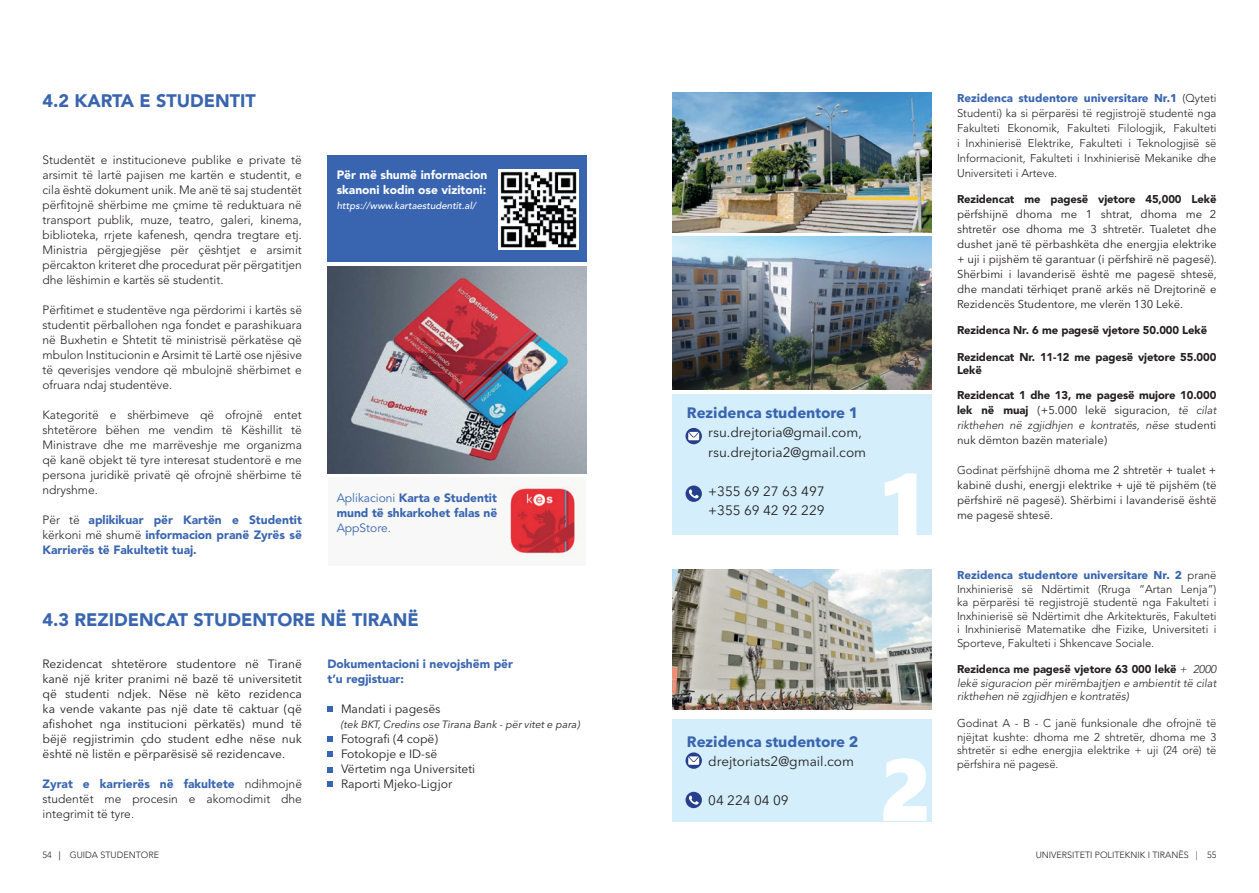
<style>
.page{position:relative;width:1259px;height:893px;background:#fff}
.page>*{position:absolute;margin:0;border:0;box-sizing:border-box;transform-origin:0 0}
.t1{font:900 18px "Avenir LT Std";color:#3965b0}
.t2{font:700 15px "Avenir Next LT Pro";color:#3965b0}
.t3{font:13.5px/19.5px "Avenir Next LT Pro";color:#231f20}
.t4{font:300 12px/15px "Avenir LT Std";color:#231f20;text-align:justify}
.t5{font:12px/15px "Avenir Next LT Pro";color:#231f20;text-align:justify}
.t6{font:900 12px/15px "Avenir LT Std";color:#3965b0}
.t7{font:900 12px/15px "Avenir LT Std";color:#fff}
.t8{font:12px "Avenir LT Std";color:#3965b0}
.t9{font:300 11.25px/13.5px "Avenir LT Std";color:#231f20;text-align:justify}
.t10{font:11.25px/15px "Avenir Next LT Pro";color:#231f20;text-align:justify}
.t11{font:italic 300 11.25px/13.5px "Avenir LT Std";color:#231f20;text-align:justify}
.t12{font:900 11.25px/13.5px "Avenir LT Std";letter-spacing:-.01em;color:#231f20}
.t13{font:700 11.25px "Avenir Next LT Pro";color:#3965b0}
.t14{font:italic 10.5px "Avenir Next LT Pro";color:#231f20}
.t15{font:italic 500 9.75px "Avenir LT Std";color:#fff}
.t16{font:300 9px "Avenir LT Std";color:#231f20}
.s1{font-weight:300;color:#231f20}
.s2{font-weight:400}
.s3{font-weight:900;color:#3965b0}
.s4{font-family:"Avenir LT Std";font-weight:300;color:#231f20}
.s5{font-family:"Avenir LT Std";font-weight:900}
.s6{font-family:"Avenir LT Std";font-weight:300;font-style:italic}
.s7{font-family:"Avenir Next LT Pro";font-weight:400;font-style:normal}
.s8{font-family:"Avenir LT Std";font-weight:300}
.s9{font-weight:900;font-style:normal}
.s10{font-family:"Minion Pro";font-weight:400}
</style>
<div class="page">
<img style="left:327px;top:266px;width:260px;height:208px">
<div style="left:327px;top:155px;width:260px;height:106px;background:#3965b0"></div>
<img style="left:498px;top:170px;width:80px;height:79px">
<div style="left:328px;top:478px;width:258px;height:88px;background:#f7f8f7"></div>
<img style="left:510px;top:488px;width:65px;height:66px">
<div style="left:672px;top:394px;width:259px;height:141px;background:#d4effb"></div>
<div style="left:672px;top:719px;width:259px;height:102px;background:#d4effb"></div>
<img style="left:672px;top:92px;width:259px;height:140px">
<img style="left:672px;top:569px;width:259px;height:140px">
<svg style="left:883px;top:758px;width:43px;height:63px"></svg>
<svg style="left:884px;top:473px;width:32px;height:62px"></svg>
<svg style="left:685px;top:428px;width:17px;height:16px"></svg>
<svg style="left:688px;top:432px;width:11px;height:8px"></svg>
<svg style="left:685px;top:752px;width:17px;height:17px"></svg>
<svg style="left:688px;top:756px;width:11px;height:9px"></svg>
<svg style="left:685px;top:485px;width:17px;height:17px"></svg>
<svg style="left:689px;top:489px;width:9px;height:9px"></svg>
<div style="left:685px;top:792px;width:17px;height:16px;background:#253f8e;border-radius:50%"></div>
<svg style="left:689px;top:795px;width:9px;height:10px"></svg>
<img style="left:672px;top:236px;width:259px;height:153px">
<svg style="left:327px;top:706px;width:6px;height:5px"></svg>
<svg style="left:327px;top:736px;width:6px;height:6px"></svg>
<svg style="left:327px;top:751px;width:6px;height:6px"></svg>
<svg style="left:327px;top:767px;width:6px;height:5px"></svg>
<svg style="left:327px;top:781px;width:6px;height:6px"></svg>
<h1 class="t1" style="left:43px;top:90px;width:215px">4.2 KARTA E STUDENTIT</h1>
<p class="t4" style="left:43px;top:153px;width:261px">Studentët e institucioneve publike e private të arsimit të lartë pajisen me kartën e studentit, e cila është dokument unik. Me anë të saj studentët përfitojnë shërbime me çmime të reduktuara në transport publik, muze, teatro, galeri, kinema, biblioteka, rrjete kafenesh, qendra tregtare etj.<br>Ministria përgjegjëse për çështjet e arsimit përcakton kriteret dhe procedurat për përgatitjen dhe lëshimin e kartës së studentit.</p>
<p class="t4" style="left:43px;top:303px;width:261px">Përfitimet e studentëve nga përdorimi i kartës së studentit përballohen nga fondet e parashikuara në Buxhetin e Shtetit të ministrisë përkatëse që mbulon Institucionin e Arsimit të Lartë ose njësive të qeverisjes vendore që mbulojnë shërbimet e ofruara ndaj studentëve.</p>
<p class="t4" style="left:43px;top:408px;width:261px">Kategoritë e shërbimeve që ofrojnë entet shtetërore bëhen me vendim të Këshillit të Ministrave dhe me marrëveshje me organizma që kanë objekt të tyre interesat studentorë e me persona juridikë privatë që ofrojnë shërbime të ndryshme.</p>
<p class="t6" style="left:43px;top:513px;width:261px;text-align:justify"><span class="s1">Për të</span> aplikikuar për Kartën e Studentit <span class="s1">kërkoni më shumë</span> informacion pranë Zyrës së Karrierës të Fakultetit tuaj.</p>
<p class="t7" style="left:337px;top:167px;width:152px">Për më shumë informacion skanoni kodin ose vizitoni:</p>
<p class="t15" style="left:337px;top:200px;width:141px">https://www.kartaestudentit.al/</p>
<p class="t6" style="left:337px;top:491px;width:162px"><span class="s2">Aplikacioni</span> Karta e Studentit mund të shkarkohet falas në</p>
<p class="t8" style="left:337px;top:521px;width:56px">AppStore.</p>
<h1 class="t1" style="left:43px;top:609px;width:378px">4.3 REZIDENCAT STUDENTORE NË TIRANË</h1>
<p class="t5" style="left:43px;top:656px;width:261px">Rezidencat shtetërore studentore në Tiranë kanë një kriter pranimi në bazë të universitetit që studenti ndjek. Nëse në këto rezidenca ka vende vakante pas një date të caktuar (që afishohet nga institucioni përkatës) mund të bëjë regjistrimin çdo student edhe nëse nuk është në listën e përparësisë së rezidencave.</p>
<p class="t4" style="left:43px;top:777px;width:261px"><span class="s3">Zyrat e karrierës në fakultete</span> ndihmojnë studentët me procesin e akomodimit dhe integrimit të tyre.</p>
<p class="t6" style="left:327px;top:656px;width:187px">Dokumentacioni i nevojshëm për t’u regjistuar:</p>
<p class="t5" style="left:341px;top:701px;width:101px">Mandati i pagesës</p>
<p class="t14" style="left:341px;top:718px;width:241px">(tek BKT, Credins ose Tirana Bank - për vitet e para)</p>
<p class="t5" style="left:341px;top:731px;width:136px;text-align:left">Fotografi (4 copë)<br>Fotokopje e ID-së<br>Vërtetim nga Universiteti<br>Raporti Mjeko-Ligjor</p>
<p class="t2" style="left:687px;top:403px;width:173px">Rezidenca studentore 1</p>
<p class="t3" style="left:708px;top:423px;width:160px">rsu.drejtoria@gmail.com, rsu.drejtoria2@gmail.com</p>
<p class="t3" style="left:708px;top:481px;width:118px">+355 69 27 63 497 +355 69 42 92 229</p>
<p class="t2" style="left:687px;top:732px;width:173px">Rezidenca studentore 2</p>
<p class="t3" style="left:708px;top:752px;width:147px">drejtoriats2@gmail.com</p>
<p class="t3" style="left:708px;top:791px;width:82px">04 224 04 09</p>
<p class="t13" style="left:957px;top:92px;width:261px">Rezidenca studentore universitare Nr.1 <span class="s4">(Qyteti</span></p>
<p class="t9" style="left:957px;top:106px;width:261px;line-height:15px">Studenti) ka si përparësi të regjistrojë studentë nga Fakulteti Ekonomik, Fakulteti Filologjik, Fakulteti i Inxhinierisë Elektrike, Fakulteti i Teknologjisë së Informacionit, Fakulteti i Inxhinierisë Mekanike dhe Universiteti i Arteve.</p>
<p class="t12" style="left:957px;top:192px;width:261px">Rezidencat me pagesë vjetore 45,000 Lekë</p>
<p class="t10" style="left:957px;top:207px;width:261px">përfshijnë dhoma me 1 shtrat, dhoma me 2 shtretër ose dhoma me 3 shtretër. Tualetet dhe dushet janë të përbashkëta dhe energjia elektrike + uji i pijshëm të garantuar (i përfshirë në pagesë).<br>Shërbimi i lavanderisë është me pagesë shtesë, dhe mandati tërhiqet pranë arkës në Drejtorinë e Rezidencës Studentore, me vlerën 130 Lekë.</p>
<p class="t12" style="left:957px;top:323px;width:252px">Rezidenca Nr. 6 me pagesë vjetore 50.000 Lekë</p>
<p class="t12" style="left:957px;top:350px;width:261px">Rezidencat Nr. 11-12 me pagesë vjetore 55.000<br>Lekë</p>
<p class="t12" style="left:957px;top:388px;width:261px">Rezidencat 1 dhe 13, me pagesë mujore 10.000</p>
<p class="t10" style="left:957px;top:402px;width:261px"><span class="s5">lek në muaj</span> (+5.000 lekë siguracion, <span class="s6">të cilat</span></p>
<p class="t11" style="left:957px;top:418px;width:261px">rikthehen në zgjidhjen e kontratës, nëse <span class="s7">studenti</span></p>
<p class="t10" style="left:957px;top:432px;width:152px">nuk dëmton bazën materiale)</p>
<p class="t10" style="left:957px;top:462px;width:261px"><span class="s8">Godinat përfshijnë d</span>homa me 2 shtretër + tualet + kabinë dushi, energji elektrike + ujë të pijshëm (të përfshirë në pagesë). Shërbimi i lavanderisë është me pagesë shtesë.</p>
<p class="t13" style="left:957px;top:568px;width:261px">Rezidenca studentore universitare Nr. 2 <span class="s4">pranë</span></p>
<p class="t9" style="left:957px;top:582px;width:261px">Inxhinierisë së Ndërtimit (Rruga “Artan Lenja”) ka përparësi të regjistrojë studentë nga Fakulteti i Inxhinierisë së Ndërtimit dhe Arkitekturës, Fakulteti i Inxhinierisë Matematike dhe Fizike, Universiteti i Sporteve, Fakulteti i Shkencave Sociale.</p>
<p class="t11" style="left:957px;top:663px;width:261px"><span class="s9">Rezidenca me pagesë vjetore 63 000 lekë</span> + 2000 lekë siguracion për mirëmbajtjen e ambientit të cilat rikthehen në zgjidhjen e kontratës)</p>
<p class="t9" style="left:957px;top:716px;width:261px">Godinat A - B - C janë funksionale dhe ofrojnë të njëjtat kushte: dhoma me 2 shtretër, dhoma me 3 shtretër si edhe energjia elektrike + uji (24 orë) të përfshira në pagesë.</p>
<p class="t16" style="left:43px;top:850px;width:118px">54 <span class="s10">|</span> GUIDA STUDENTORE</p>
<p class="t16" style="left:1035px;top:850px;width:182px">UNIVERSITETI POLITEKNIK I TIRANËS | 55</p>
</div>
